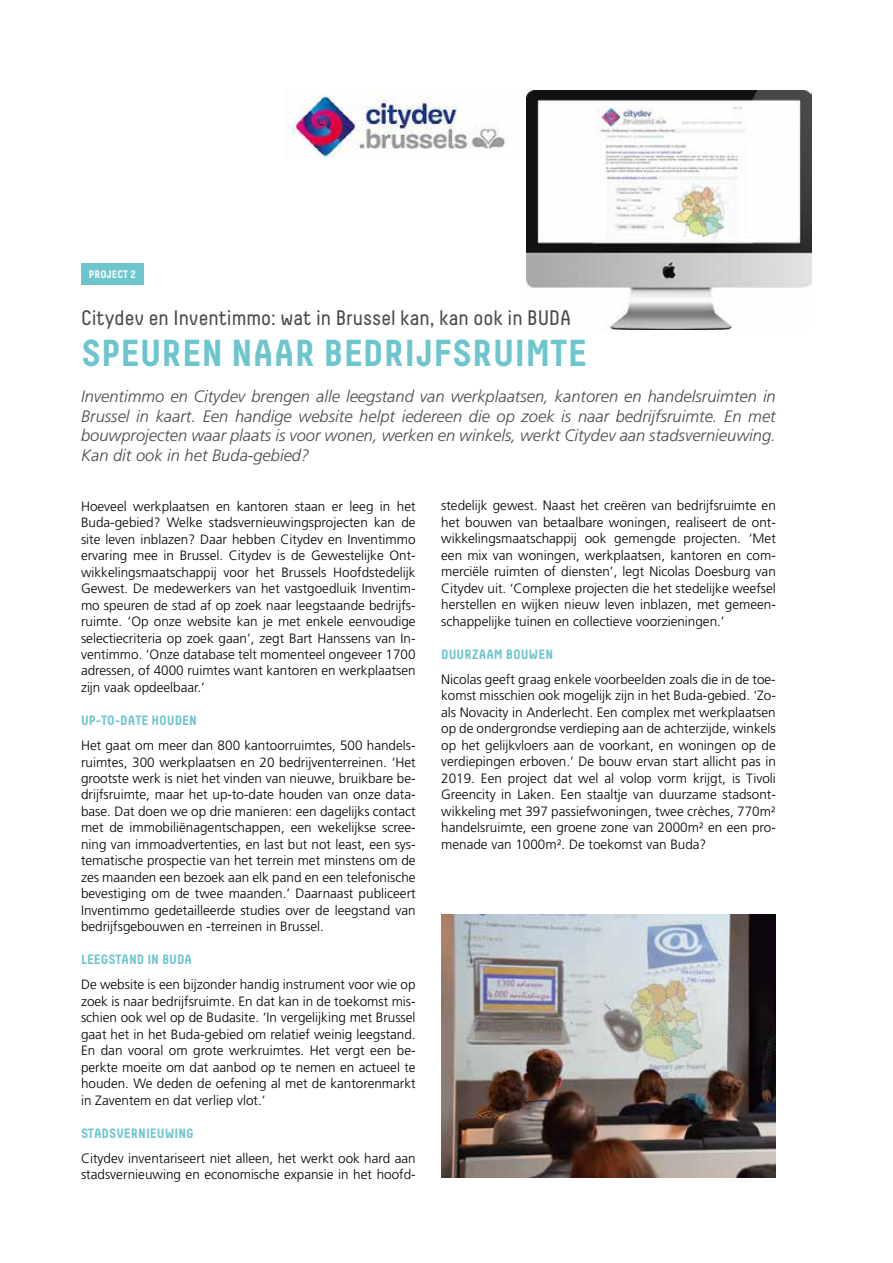
<style>
.page{position:relative;width:893px;height:1263px;background:#fff}
.page>*{position:absolute;margin:0;border:0;box-sizing:border-box;transform-origin:0 0}
.t1{font:700 37.5px "Decima";color:#6dc5ce}
.t2{font:21px "Decima";color:#4a4a49}
.t3{font:italic 300 16.5px/19.5px "Frutiger";color:#4a4a49;text-align:justify}
.t4{font:300 13.5px/16.5px "Frutiger";color:#000;text-align:justify}
.t5{font:700 13.5px "Decima";color:#6dc5ce}
.t6{font:700 10.95px "Decima";color:#fff}
</style>
<div class="page">
<img style="left:526px;top:90px;width:286px;height:239px">
<img style="left:291px;top:90px;width:215px;height:68px">
<img style="left:441px;top:914px;width:335px;height:264px">
<div style="left:81px;top:263px;width:63px;height:22px;background:#6dc5ce"></div>
<p class="t6" style="left:89px;top:267px;width:49px">PROJECT 2</p>
<h2 class="t2" style="left:81px;top:306px;width:492px">Citydev en Inventimmo: wat in Brussel kan, kan ook in BUDA</h2>
<h1 class="t1" style="left:81px;top:331px;width:507px">SPEUREN NAAR BEDRIJFSRUIMTE</h1>
<p class="t3" style="left:81px;top:387px;width:696px">Inventimmo en Citydev brengen alle leegstand van werkplaatsen, kantoren en handelsruimten in Brussel in kaart. Een handige website helpt iedereen die op zoek is naar bedrijfsruimte. En met bouwprojecten waar plaats is voor wonen, werken en winkels, werkt Citydev aan stadsvernieuwing.<br>Kan dit ook in het Buda-gebied?</p>
<p class="t4" style="left:81px;top:498px;width:336px">Hoeveel werkplaatsen en kantoren staan er leeg in het Buda-gebied? Welke stadsvernieuwingsprojecten kan de site leven inblazen? Daar hebben Citydev en Inventimmo ervaring mee in Brussel. Citydev is de Gewestelijke Ont&shy;wikkelingsmaatschappij voor het Brussels Hoofdstedelijk Gewest. De medewerkers van het vastgoedluik Inventim&shy;mo speuren de stad af op zoek naar leegstaande bedrijfs&shy;ruimte. ‘Op onze website kan je met enkele eenvoudige selectiecriteria op zoek gaan’, zegt Bart Hanssens van In&shy;ventimmo. ‘Onze database telt momenteel ongeveer 1700 adressen, of 4000 ruimtes want kantoren en werkplaatsen zijn vaak opdeelbaar.’</p>
<p class="t5" style="left:81px;top:712px;width:118px">UP-TO-DATE HOUDEN</p>
<p class="t4" style="left:81px;top:737px;width:336px">Het gaat om meer dan 800 kantoorruimtes, 500 handels&shy;ruimtes, 300 werkplaatsen en 20 bedrijventerreinen. ‘Het grootste werk is niet het vinden van nieuwe, bruikbare be&shy;drijfsruimte, maar het up-to-date houden van onze data&shy;base. Dat doen we op drie manieren: een dagelijks contact met de immobiliënagentschappen, een wekelijkse scree&shy;ning van immoadvertenties, en last but not least, een sys&shy;tematische prospectie van het terrein met minstens om de zes maanden een bezoek aan elk pand en een telefonische bevestiging om de twee maanden.’ Daarnaast publiceert Inventimmo gedetailleerde studies over de leegstand van bedrijfsgebouwen en -terreinen in Brussel.</p>
<p class="t5" style="left:81px;top:952px;width:113px">LEEGSTAND IN BUDA</p>
<p class="t4" style="left:81px;top:977px;width:336px">De website is een bijzonder handig instrument voor wie op zoek is naar bedrijfsruimte. En dat kan in de toekomst mis&shy;schien ook wel op de Budasite. ‘In vergelijking met Brussel gaat het in het Buda-gebied om relatief weinig leegstand.<br>En dan vooral om grote werkruimtes. Het vergt een be&shy;perkte moeite om dat aanbod op te nemen en actueel te houden. We deden de oefening al met de kantorenmarkt in Zaventem en dat verliep vlot.’</p>
<p class="t5" style="left:81px;top:1125px;width:114px">STADSVERNIEUWING</p>
<p class="t4" style="left:81px;top:1150px;width:336px">Citydev inventariseert niet alleen, het werkt ook hard aan stadsvernieuwing en economische expansie in het hoofd-</p>
<p class="t4" style="left:441px;top:498px;width:336px">stedelijk gewest. Naast het creëren van bedrijfsruimte en het bouwen van betaalbare woningen, realiseert de ont&shy;wikkelingsmaatschappij ook gemengde projecten. ‘Met een mix van woningen, werkplaatsen, kantoren en com&shy;merciële ruimten of diensten’, legt Nicolas Doesburg van Citydev uit. ‘Complexe projecten die het stedelijke weefsel herstellen en wijken nieuw leven inblazen, met gemeen&shy;schappelijke tuinen en collectieve voorzieningen.’</p>
<p class="t5" style="left:441px;top:646px;width:114px">DUURZAAM BOUWEN</p>
<p class="t4" style="left:441px;top:671px;width:336px">Nicolas geeft graag enkele voorbeelden zoals die in de toe&shy;komst misschien ook mogelijk zijn in het Buda-gebied. ‘Zo&shy;als Novacity in Anderlecht. Een complex met werkplaatsen op de ondergrondse verdieping aan de achterzijde, winkels op het gelijkvloers aan de voorkant, en woningen op de verdiepingen erboven.’ De bouw ervan start allicht pas in 2019. Een project dat wel al volop vorm krijgt, is Tivoli Greencity in Laken. Een staaltje van duurzame stadsont&shy;wikkeling met 397 passiefwoningen, twee crèches, 770m² handelsruimte, een groene zone van 2000m² en een pro&shy;menade van 1000m². De toekomst van Buda?</p>
</div>
